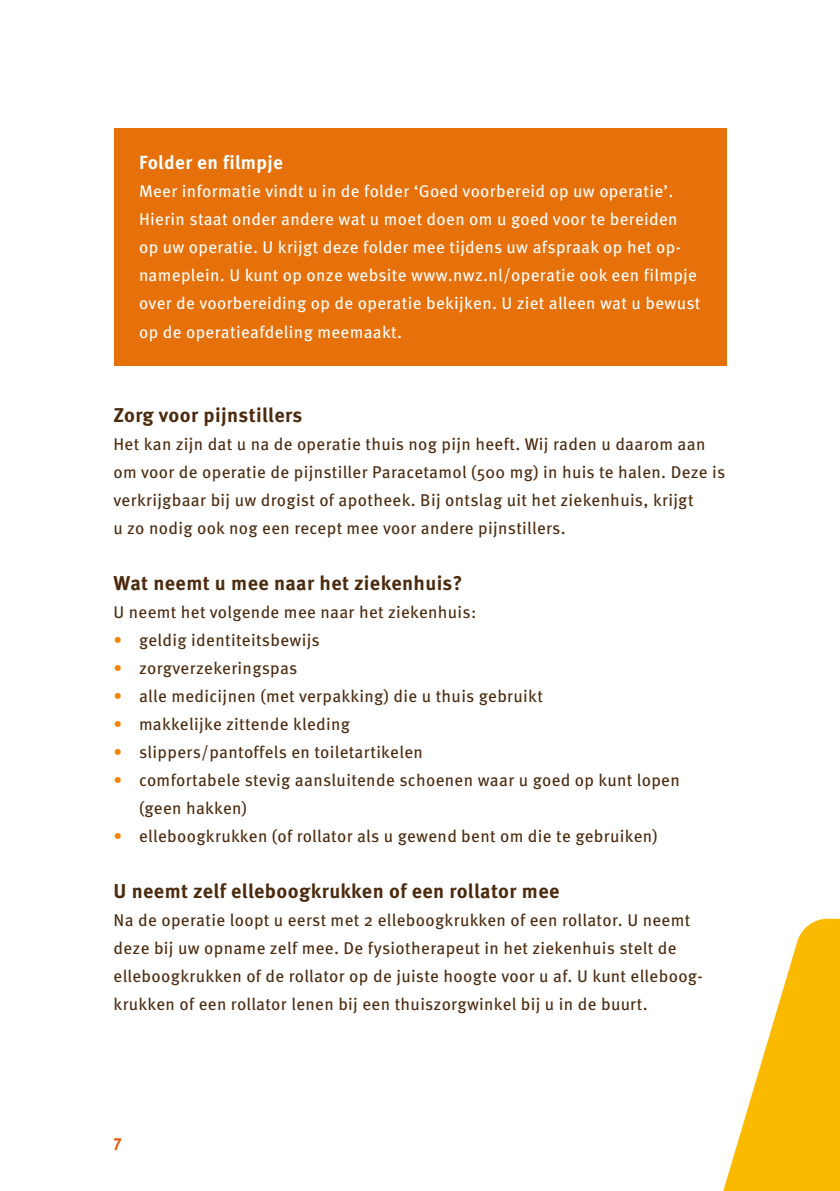
<style>
.page{position:relative;width:840px;height:1191px;background:#fff}
.page>*{position:absolute;margin:0;border:0;box-sizing:border-box;transform-origin:0 0}
.t1{font:700 20px "Meta Pro";letter-spacing:.02em;color:#4b2a0e}
.t2{font:700 19px "Meta Pro";letter-spacing:.02em;color:#fff}
.t3{font:17px/28px "Meta Pro";letter-spacing:.02em;color:#4b2a0e}
.t4{font:17px/28px "Meta Pro";letter-spacing:.02em;color:#fff}
.t5{font:700 17px "Meta Pro";color:#ea560d}
.s1{color:#f08300}
</style>
<div class="page">
<svg style="left:723px;top:918px;width:116px;height:273px"></svg>
<div style="left:113px;top:128px;width:613px;height:237px;background:#e6710a"></div>
<p class="t2" style="left:139px;top:148px;width:145px">Folder en filmpje</p>
<p class="t4" style="left:139px;top:176px;width:562px">Meer informatie vindt u in de folder ‘Goed voorbereid op uw operatie’.<br>Hierin staat onder andere wat u moet doen om u goed voor te bereiden op uw operatie. U krijgt deze folder mee tijdens uw afspraak op het op&shy;nameplein. U kunt op onze website www.nwz.nl/operatie ook een filmpje over de voorbereiding op de operatie bekijken. U ziet alleen wat u bewust op de operatieafdeling meemaakt.</p>
<p class="t1" style="left:113px;top:399px;width:190px">Zorg voor pijnstillers</p>
<p class="t3" style="left:113px;top:428px;width:613px">Het kan zijn dat u na de operatie thuis nog pijn heeft. Wij raden u daarom aan om voor de operatie de pijnstiller Paracetamol (500 mg) in huis te halen. Deze is verkrijgbaar bij uw drogist of apotheek. Bij ontslag uit het ziekenhuis, krijgt<br>u zo nodig ook nog een recept mee voor andere pijnstillers.</p>
<p class="t1" style="left:113px;top:567px;width:350px">Wat neemt u mee naar het ziekenhuis?</p>
<p class="t3" style="left:113px;top:596px;width:364px">U neemt het volgende mee naar het ziekenhuis:</p>
<p class="t3" style="left:113px;top:624px;width:208px"><span class="s1">•</span> geldig identiteitsbewijs</p>
<p class="t3" style="left:113px;top:652px;width:185px"><span class="s1">•</span> zorgverzekeringspas</p>
<p class="t3" style="left:113px;top:680px;width:431px"><span class="s1">•</span> alle medicijnen (met verpakking) die u thuis gebruikt</p>
<p class="t3" style="left:113px;top:708px;width:238px"><span class="s1">•</span> makkelijke zittende kleding</p>
<p class="t3" style="left:113px;top:736px;width:311px"><span class="s1">•</span> slippers/pantoffels en toiletartikelen</p>
<p class="t3" style="left:139px;top:764px;width:542px;text-indent:-26px"><span class="s1">•</span> comfortabele stevig aansluitende schoenen waar u goed op kunt lopen (geen hakken)</p>
<p class="t3" style="left:113px;top:820px;width:545px"><span class="s1">•</span> elleboogkrukken (of rollator als u gewend bent om die te gebruiken)</p>
<p class="t1" style="left:113px;top:875px;width:447px">U neemt zelf elleboogkrukken of een rollator mee</p>
<p class="t3" style="left:113px;top:904px;width:588px">Na de operatie loopt u eerst met 2 elleboogkrukken of een rollator. U neemt deze bij uw opname zelf mee. De fysiotherapeut in het ziekenhuis stelt de elleboogkrukken of de rollator op de juiste hoogte voor u af. U kunt elleboog&shy;krukken of een rollator lenen bij een thuiszorgwinkel bij u in de buurt.</p>
<p class="t5" style="left:113px;top:1127px;width:10px">7</p>
</div>
